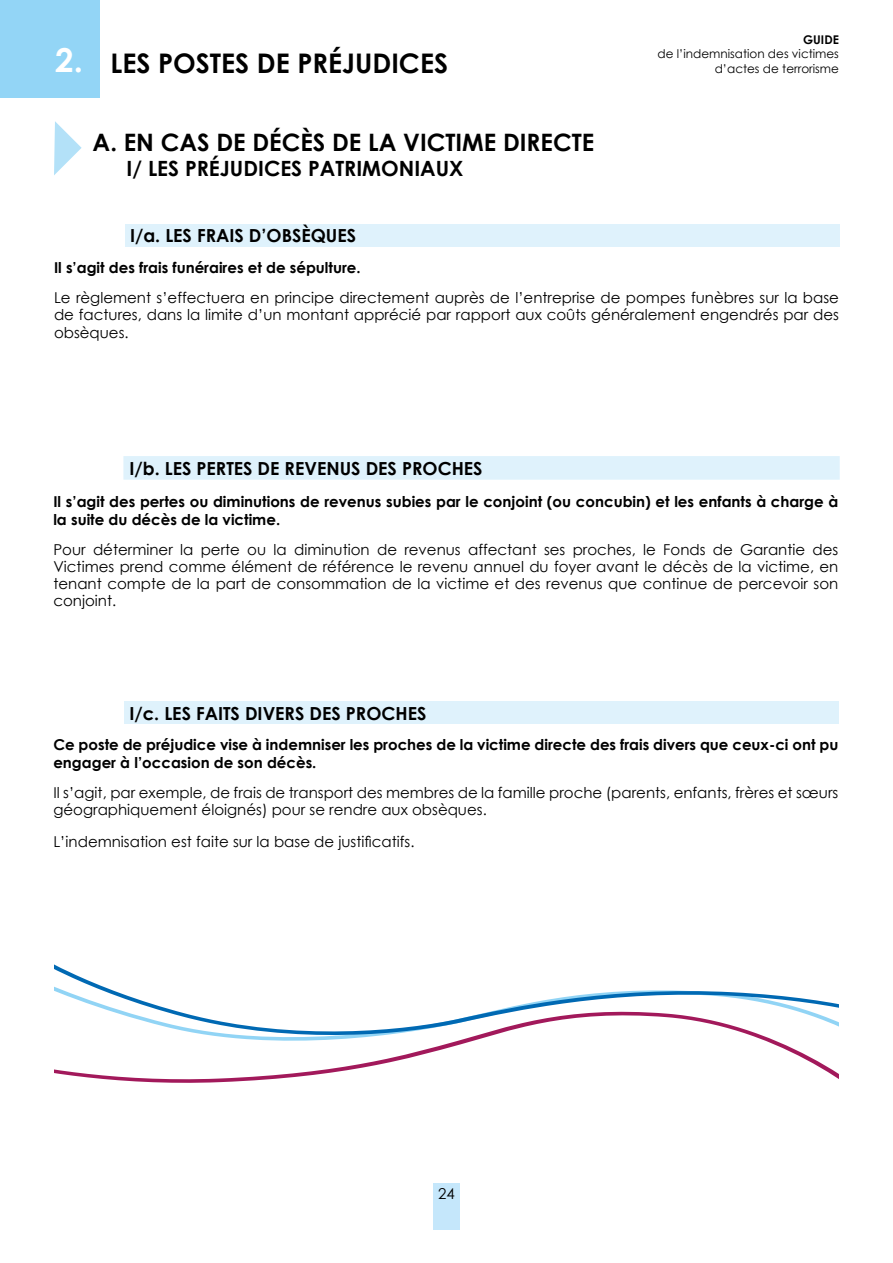
<style>
.page{position:relative;width:893px;height:1263px;background:#fff}
.page>*{position:absolute;margin:0;border:0;box-sizing:border-box;transform-origin:0 0}
.t1{font:700 27px "Century Gothic";color:#000}
.t2{font:700 24px "Century Gothic";color:#000}
.t3{font:700 21px "Century Gothic";color:#000}
.t4{font:700 18px "Century Gothic";color:#000}
.t5{font:15px/17.2px "Century Gothic";color:#000;text-align:justify}
.t6{font:700 15px/17.2px "Century Gothic";color:#000}
.t7{font:12px/14.4px "Century Gothic";color:#000;text-align:right}
.t8{font:700 12px "Century Gothic";color:#000}
.s1{font-size:33px;color:#fff}
</style>
<div class="page">
<div style="left:0;top:0;width:100px;height:98px;background:#93d5f6"></div>
<div style="left:433px;top:1183px;width:27px;height:47px;background:#c5e7fb"></div>
<svg style="left:54px;top:121px;width:28px;height:54px"></svg>
<div style="left:125px;top:225px;width:715px;height:22px;background:#dff2fc"></div>
<div style="left:123px;top:456px;width:717px;height:24px;background:#dff2fc"></div>
<div style="left:124px;top:702px;width:715px;height:22px;background:#dff2fc"></div>
<svg style="left:54px;top:964px;width:785px;height:119px"></svg>
<h1 class="t1" style="left:55px;top:43px;width:394px"><span class="s1">2.</span> LES POSTES DE PRÉJUDICES</h1>
<h2 class="t2" style="left:93px;top:124px;width:503px">A. EN CAS DE DÉCÈS DE LA VICTIME DIRECTE</h2>
<h3 class="t3" style="left:127px;top:153px;width:338px">I/ LES PRÉJUDICES PATRIMONIAUX</h3>
<p class="t4" style="left:130px;top:222px;width:228px">I/a. LES FRAIS D’OBSÈQUES</p>
<p class="t8" style="left:803px;top:31px;width:37px">GUIDE</p>
<p class="t7" style="left:657px;top:47px;width:183px">de l’indemnisation des victimes d’actes de terrorisme</p>
<p class="t6" style="left:54px;top:258px;width:308px">Il s’agit des frais funéraires et de sépulture.</p>
<p class="t5" style="left:54px;top:289px;width:786px">Le règlement s’effectuera en principe directement auprès de l’entreprise de pompes funèbres sur la base de factures, dans la limite d’un montant apprécié par rapport aux coûts généralement engendrés par des obsèques.</p>
<p class="t4" style="left:129px;top:454px;width:355px">I/b. LES PERTES DE REVENUS DES PROCHES</p>
<p class="t6" style="left:53px;top:493px;width:786px">Il s’agit des pertes ou diminutions de revenus subies par le conjoint (ou concubin) et les enfants à charge à la suite du décès de la victime.</p>
<p class="t5" style="left:53px;top:540px;width:786px">Pour déterminer la perte ou la diminution de revenus affectant ses proches, le Fonds de Garantie des Victimes prend comme élément de référence le revenu annuel du foyer avant le décès de la victime, en tenant compte de la part de consommation de la victime et des revenus que continue de percevoir son conjoint.</p>
<p class="t4" style="left:129px;top:699px;width:299px">I/c. LES FAITS DIVERS DES PROCHES</p>
<p class="t6" style="left:53px;top:736px;width:786px">Ce poste de préjudice vise à indemniser les proches de la victime directe des frais divers que ceux-ci ont pu engager à l’occasion de son décès.</p>
<p class="t5" style="left:53px;top:783px;width:786px">Il s’agit, par exemple, de frais de transport des membres de la famille proche (parents, enfants, frères et sœurs géographiquement éloignés) pour se rendre aux obsèques.</p>
<p class="t5" style="left:53px;top:833px;width:363px">L’indemnisation est faite sur la base de justificatifs.</p>
<p class="t5" style="left:438px;top:1184px;width:18px">24</p>
</div>
